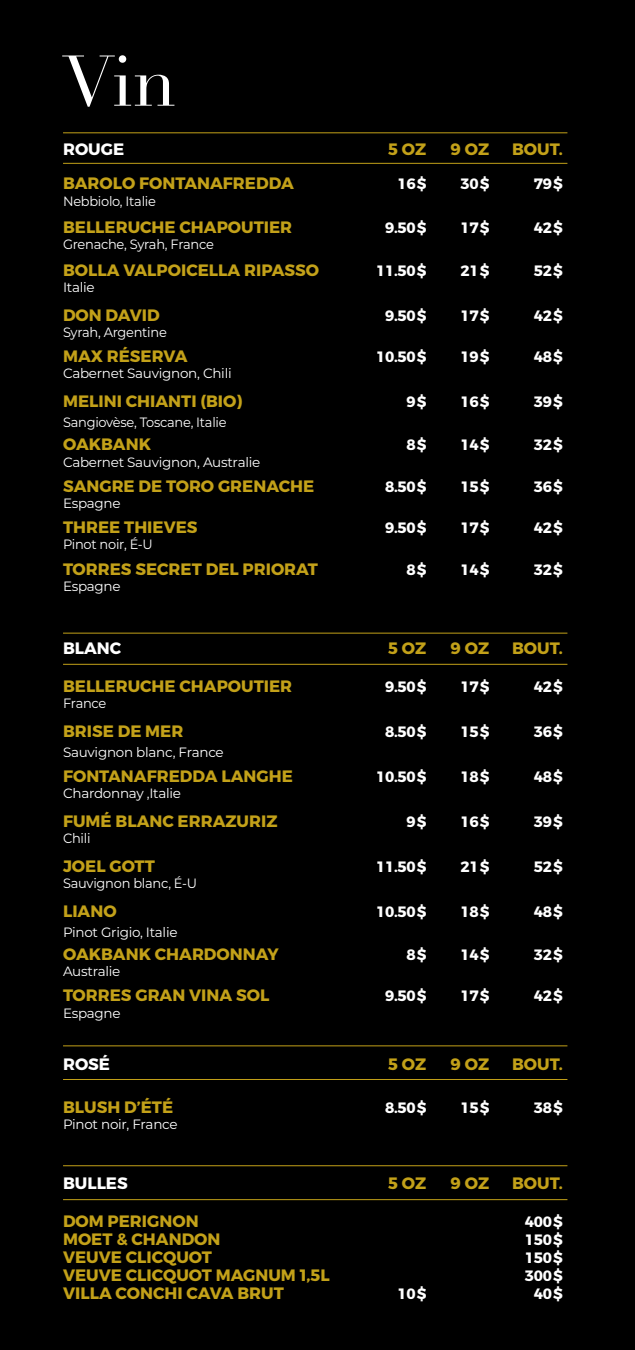
<style>
.page{position:relative;width:635px;height:1350px;background:#fff}
.page>*{position:absolute;margin:0;border:0;box-sizing:border-box;transform-origin:0 0}
.t1{font:70.5px "Didot";color:#fff}
.t2{font:700 16.5px "Montserrat";color:#c3a119}
.t3{font:700 16.5px "Montserrat";color:#fff}
.t4{font:700 15px "Montserrat";color:#fff}
.t5{font:13.5px "Montserrat";letter-spacing:-.02em;color:#fff}
.t6{font:13.5px "Montserrat";letter-spacing:-.02em;color:#fff;scale:.96 1}
</style>
<div class="page">
<div style="left:0;top:0;width:634px;height:1350px;background:#000"></div>
<hr style="left:63px;top:163px;width:504px;height:1px;background:#c3a119">
<hr style="left:63px;top:664px;width:504px;height:1px;background:#c3a119">
<hr style="left:63px;top:633px;width:504px;height:1px;background:#c3a119">
<hr style="left:63px;top:132px;width:504px;height:1px;background:#c3a119">
<hr style="left:63px;top:1079px;width:504px;height:1px;background:#c3a119">
<hr style="left:63px;top:1046px;width:504px;height:1px;background:#c3a119">
<hr style="left:63px;top:1199px;width:504px;height:1px;background:#c3a119">
<hr style="left:63px;top:1165px;width:504px;height:1px;background:#c3a119">
<h1 class="t1" style="left:63px;top:39px;width:115px">Vin</h1>
<p class="t3" style="left:63px;top:139px;width:63px">ROUGE</p>
<p class="t2" style="left:388px;top:139px;width:40px">5 OZ</p>
<p class="t2" style="left:450px;top:139px;width:40px">9 OZ</p>
<p class="t2" style="left:512px;top:139px;width:52px">BOUT.</p>
<p class="t2" style="left:63px;top:173px;width:232px">BAROLO FONTANAFREDDA</p>
<p class="t4" style="left:397px;top:175px;width:31px">16$</p>
<p class="t4" style="left:460px;top:175px;width:31px">30$</p>
<p class="t4" style="left:533px;top:175px;width:31px">79$</p>
<p class="t6" style="left:63px;top:192px;width:98px">Nebbiolo, Italie</p>
<p class="t2" style="left:63px;top:216px;width:231px">BELLERUCHE CHAPOUTIER</p>
<p class="t4" style="left:385px;top:218px;width:43px">9.50$</p>
<p class="t4" style="left:460px;top:218px;width:31px">17$</p>
<p class="t4" style="left:533px;top:218px;width:31px">42$</p>
<p class="t6" style="left:63px;top:235px;width:158px">Grenache, Syrah, France</p>
<p class="t2" style="left:63px;top:260px;width:257px">BOLLA VALPOICELLA RIPASSO</p>
<p class="t4" style="left:376px;top:261px;width:52px">11.50$</p>
<p class="t4" style="left:460px;top:261px;width:31px">21$</p>
<p class="t4" style="left:533px;top:261px;width:31px">52$</p>
<p class="t5" style="left:63px;top:278px;width:33px">Italie</p>
<p class="t2" style="left:63px;top:305px;width:98px">DON DAVID</p>
<p class="t4" style="left:385px;top:306px;width:43px">9.50$</p>
<p class="t4" style="left:460px;top:306px;width:31px">17$</p>
<p class="t4" style="left:533px;top:306px;width:31px">42$</p>
<p class="t6" style="left:63px;top:323px;width:110px">Syrah, Argentine</p>
<p class="t2" style="left:63px;top:346px;width:126px">MAX RÉSERVA</p>
<p class="t4" style="left:376px;top:348px;width:52px">10.50$</p>
<p class="t4" style="left:460px;top:348px;width:31px">19$</p>
<p class="t4" style="left:533px;top:348px;width:31px">48$</p>
<p class="t5" style="left:63px;top:364px;width:170px">Cabernet Sauvignon, Chili</p>
<p class="t2" style="left:63px;top:391px;width:181px">MELINI CHIANTI (BIO)</p>
<p class="t4" style="left:406px;top:393px;width:22px">9$</p>
<p class="t4" style="left:460px;top:393px;width:31px">16$</p>
<p class="t4" style="left:533px;top:393px;width:31px">39$</p>
<p class="t6" style="left:63px;top:413px;width:172px">Sangiovèse, Toscane, Italie</p>
<p class="t2" style="left:63px;top:434px;width:89px">OAKBANK</p>
<p class="t4" style="left:406px;top:436px;width:22px">8$</p>
<p class="t4" style="left:460px;top:436px;width:31px">14$</p>
<p class="t4" style="left:533px;top:436px;width:31px">32$</p>
<p class="t5" style="left:63px;top:453px;width:199px">Cabernet Sauvignon, Australie</p>
<p class="t2" style="left:63px;top:476px;width:253px">SANGRE DE TORO GRENACHE</p>
<p class="t4" style="left:385px;top:477px;width:43px">8.50$</p>
<p class="t4" style="left:460px;top:477px;width:31px">15$</p>
<p class="t4" style="left:533px;top:477px;width:31px">36$</p>
<p class="t5" style="left:63px;top:494px;width:59px">Espagne</p>
<p class="t2" style="left:63px;top:517px;width:136px">THREE THIEVES</p>
<p class="t4" style="left:385px;top:519px;width:43px">9.50$</p>
<p class="t4" style="left:460px;top:519px;width:31px">17$</p>
<p class="t4" style="left:533px;top:519px;width:31px">42$</p>
<p class="t6" style="left:63px;top:535px;width:95px">Pinot noir, É-U</p>
<p class="t2" style="left:63px;top:558px;width:256px">TORRES SECRET DEL PRIORAT</p>
<p class="t4" style="left:406px;top:560px;width:22px">8$</p>
<p class="t4" style="left:460px;top:560px;width:31px">14$</p>
<p class="t4" style="left:533px;top:560px;width:31px">32$</p>
<p class="t5" style="left:63px;top:577px;width:59px">Espagne</p>
<p class="t3" style="left:63px;top:638px;width:60px">BLANC</p>
<p class="t2" style="left:388px;top:638px;width:40px">5 OZ</p>
<p class="t2" style="left:450px;top:638px;width:40px">9 OZ</p>
<p class="t2" style="left:512px;top:638px;width:52px">BOUT.</p>
<p class="t2" style="left:63px;top:676px;width:231px">BELLERUCHE CHAPOUTIER</p>
<p class="t4" style="left:385px;top:677px;width:43px">9.50$</p>
<p class="t4" style="left:460px;top:677px;width:31px">17$</p>
<p class="t4" style="left:533px;top:677px;width:31px">42$</p>
<p class="t6" style="left:63px;top:694px;width:47px">France</p>
<p class="t2" style="left:63px;top:721px;width:122px">BRISE DE MER</p>
<p class="t4" style="left:385px;top:722px;width:43px">8.50$</p>
<p class="t4" style="left:460px;top:722px;width:31px">15$</p>
<p class="t4" style="left:533px;top:722px;width:31px">36$</p>
<p class="t5" style="left:63px;top:743px;width:162px">Sauvignon blanc, France</p>
<p class="t2" style="left:63px;top:766px;width:231px">FONTANAFREDDA LANGHE</p>
<p class="t4" style="left:376px;top:767px;width:52px">10.50$</p>
<p class="t4" style="left:460px;top:767px;width:31px">18$</p>
<p class="t4" style="left:533px;top:767px;width:31px">48$</p>
<p class="t5" style="left:63px;top:784px;width:119px">Chardonnay ,Italie</p>
<p class="t2" style="left:63px;top:811px;width:216px">FUMÉ BLANC ERRAZURIZ</p>
<p class="t4" style="left:406px;top:812px;width:22px">9$</p>
<p class="t4" style="left:460px;top:812px;width:31px">16$</p>
<p class="t4" style="left:533px;top:812px;width:31px">39$</p>
<p class="t6" style="left:63px;top:829px;width:30px">Chili</p>
<p class="t2" style="left:63px;top:856px;width:93px">JOEL GOTT</p>
<p class="t4" style="left:376px;top:857px;width:52px">11.50$</p>
<p class="t4" style="left:460px;top:857px;width:31px">21$</p>
<p class="t4" style="left:533px;top:857px;width:31px">52$</p>
<p class="t6" style="left:63px;top:874px;width:141px">Sauvignon blanc, É-U</p>
<p class="t2" style="left:63px;top:901px;width:55px">LIANO</p>
<p class="t4" style="left:376px;top:902px;width:52px">10.50$</p>
<p class="t4" style="left:460px;top:902px;width:31px">18$</p>
<p class="t4" style="left:533px;top:902px;width:31px">48$</p>
<p class="t5" style="left:63px;top:923px;width:116px">Pinot Grigio, Italie</p>
<p class="t2" style="left:63px;top:944px;width:217px">OAKBANK CHARDONNAY</p>
<p class="t4" style="left:406px;top:945px;width:22px">8$</p>
<p class="t4" style="left:460px;top:945px;width:31px">14$</p>
<p class="t4" style="left:533px;top:945px;width:31px">32$</p>
<p class="t5" style="left:63px;top:962px;width:59px">Australie</p>
<p class="t2" style="left:63px;top:985px;width:208px">TORRES GRAN VINA SOL</p>
<p class="t4" style="left:385px;top:987px;width:43px">9.50$</p>
<p class="t4" style="left:460px;top:987px;width:31px">17$</p>
<p class="t4" style="left:533px;top:987px;width:31px">42$</p>
<p class="t5" style="left:63px;top:1004px;width:59px">Espagne</p>
<p class="t3" style="left:63px;top:1054px;width:49px">ROSÉ</p>
<p class="t2" style="left:388px;top:1054px;width:40px">5 OZ</p>
<p class="t2" style="left:450px;top:1054px;width:40px">9 OZ</p>
<p class="t2" style="left:512px;top:1054px;width:52px">BOUT.</p>
<p class="t2" style="left:63px;top:1097px;width:112px">BLUSH D’ÉTÉ</p>
<p class="t4" style="left:385px;top:1098px;width:43px">8.50$</p>
<p class="t4" style="left:460px;top:1098px;width:31px">15$</p>
<p class="t4" style="left:533px;top:1098px;width:31px">38$</p>
<p class="t5" style="left:63px;top:1115px;width:116px">Pinot noir, France</p>
<p class="t3" style="left:63px;top:1173px;width:66px">BULLES</p>
<p class="t2" style="left:388px;top:1173px;width:40px">5 OZ</p>
<p class="t2" style="left:450px;top:1173px;width:40px">9 OZ</p>
<p class="t2" style="left:512px;top:1173px;width:52px">BOUT.</p>
<p class="t2" style="left:63px;top:1211px;width:137px">DOM PERIGNON</p>
<p class="t4" style="left:524px;top:1212px;width:40px">400$</p>
<p class="t2" style="left:63px;top:1229px;width:159px">MOET &amp; CHANDON</p>
<p class="t4" style="left:524px;top:1230px;width:40px">150$</p>
<p class="t2" style="left:63px;top:1247px;width:150px">VEUVE CLICQUOT</p>
<p class="t4" style="left:524px;top:1248px;width:40px">150$</p>
<p class="t2" style="left:63px;top:1265px;width:268px">VEUVE CLICQUOT MAGNUM 1,5L</p>
<p class="t4" style="left:524px;top:1266px;width:40px">300$</p>
<p class="t2" style="left:63px;top:1283px;width:222px">VILLA CONCHI CAVA BRUT</p>
<p class="t4" style="left:397px;top:1284px;width:31px">10$</p>
<p class="t4" style="left:533px;top:1284px;width:31px">40$</p>
</div>
